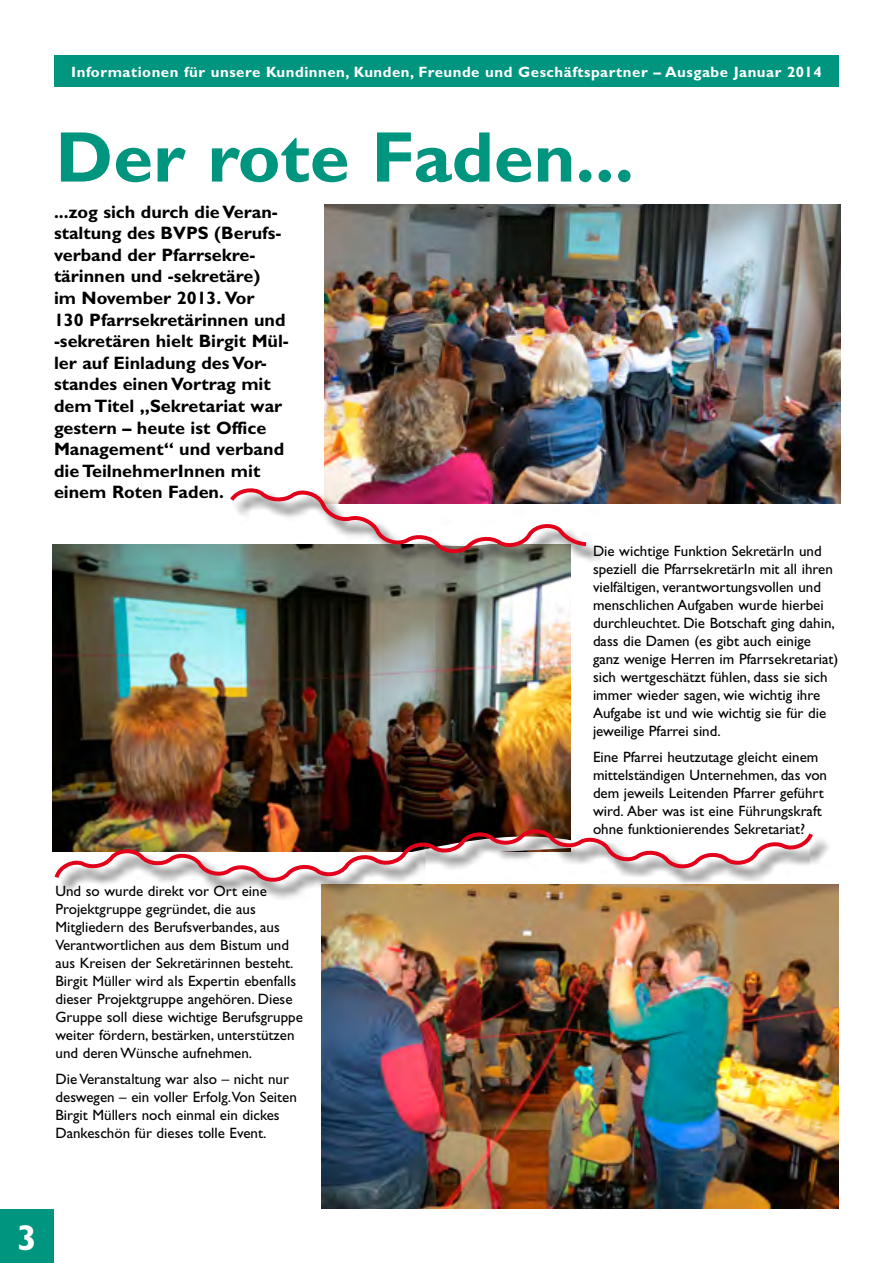
<style>
.page{position:relative;width:893px;height:1263px;background:#fff}
.page>*{position:absolute;margin:0;border:0;box-sizing:border-box;transform-origin:0 0}
.t1{font:700 72px "Gill Sans";color:#00957e}
.t2{font:700 36px "Gill Sans";color:#fff}
.t3{font:700 18px/21.6px "Gill Sans";color:#000}
.t4{font:15px/18px "Gill Sans";color:#000}
.t5{font:700 15px "Gill Sans";letter-spacing:.035em;color:#fff}
</style>
<div class="page">
<img style="left:324px;top:204px;width:516px;height:299px">
<div style="left:54px;top:55px;width:785px;height:32px;background:#00957e"></div>
<div style="left:0;top:1209px;width:54px;height:54px;background:#00957e"></div>
<img style="left:52px;top:544px;width:518px;height:282px">
<img style="left:321px;top:884px;width:518px;height:325px">
<div style="left:233px;top:491px;width:372px;height:81px;background:#000;opacity:.75"></div>
<img style="left:226px;top:479px;width:364px;height:75px">
<img style="left:57px;top:807px;width:514px;height:19px">
<div style="left:58px;top:832px;width:773px;height:69px;background:#000;opacity:.75"></div>
<img style="left:52px;top:826px;width:764px;height:56px">
<p class="t5" style="left:71px;top:63px;width:752px">Informationen für unsere Kundinnen, Kunden, Freunde und Geschäftspartner – Ausgabe Januar 2014</p>
<h1 class="t1" style="left:56px;top:115px;width:580px">Der rote Faden...</h1>
<p class="t3" style="left:54px;top:201px;width:236px">...zog sich durch die Veran&shy;staltung des BVPS (Berufs&shy;verband der Pfarrsekre&shy;tärinnen und -sekretäre)<br>im November 2013. Vor<br>130 Pfarrsekretärinnen und -sekretären hielt Birgit Mül&shy;ler auf Einladung des Vor&shy;standes einen Vortrag mit dem Titel „Sekretariat war gestern – heute ist Office<br>Management“ und verband die TeilnehmerInnen mit einem Roten Faden.</p>
<p class="t4" style="left:56px;top:882px;width:249px">Und so wurde direkt vor Ort eine Projektgruppe gegründet, die aus Mitgliedern des Berufsverbandes, aus Verantwortlichen aus dem Bistum und aus Kreisen der Sekretärinnen besteht.<br>Birgit Müller wird als Expertin ebenfalls dieser Projektgruppe angehören. Diese Gruppe soll diese wichtige Berufsgruppe weiter fördern, bestärken, unterstützen und deren Wünsche aufnehmen.</p>
<p class="t4" style="left:56px;top:1070px;width:243px">Die Veranstaltung war also – nicht nur deswegen – ein voller Erfolg.Von Seiten Birgit Müllers noch einmal ein dickes Dankeschön für dieses tolle Event.</p>
<p class="t4" style="left:593px;top:541px;width:247px">Die wichtige Funktion SekretärIn und speziell die PfarrsekretärIn mit all ihren vielfältigen, verantwortungsvollen und menschlichen Aufgaben wurde hierbei durchleuchtet. Die Botschaft ging dahin, dass die Damen (es gibt auch einige ganz wenige Herren im Pfarrsekretariat) sich wertgeschätzt fühlen, dass sie sich immer wieder sagen, wie wichtig ihre Aufgabe ist und wie wichtig sie für die jeweilige Pfarrei sind.</p>
<p class="t4" style="left:593px;top:748px;width:236px">Eine Pfarrei heutzutage gleicht einem mittelständigen Unternehmen, das von dem jeweils Leitenden Pfarrer geführt wird. Aber was ist eine Führungskraft ohne funktionierendes Sekretariat?</p>
<h2 class="t2" style="left:17px;top:1216px;width:21px">3</h2>
</div>
